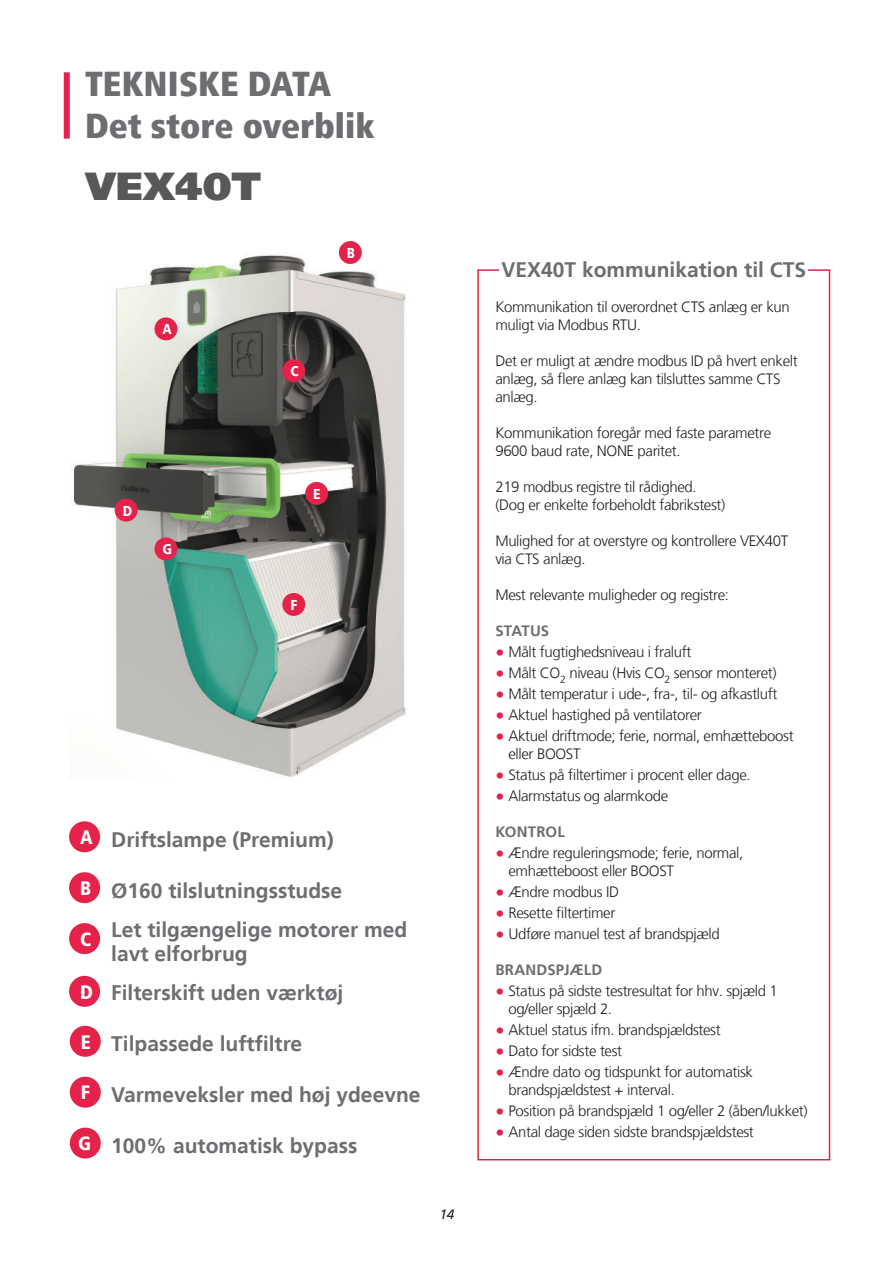
<style>
.page{position:relative;width:893px;height:1263px;background:#fff}
.page>*{position:absolute;margin:0;border:0;box-sizing:border-box;transform-origin:0 0}
.t1{font:900 39px "Frutiger LT";color:#57585a}
.t2{font:900 condensed 34.5px/42px "Frutiger LT";color:#6d6e71}
.t3{font:700 21px/39px "Frutiger LT";color:#6d6e71}
.t4{font:900 condensed 19.35px "Frutiger LT";color:#fff}
.t5{font:300 15px/18px "Frutiger LT";letter-spacing:-.025em;color:#231f20}
.t6{font:700 15px "Frutiger LT";letter-spacing:.01em;color:#6d6e71}
.t7{font:900 condensed 14.25px "Frutiger LT";color:#fff}
.t8{font:italic 13.5px "Frutiger LT";color:#231f20}
.s1{font-size:18px;color:#e5234a}
</style>
<div class="page">
<div style="left:64px;top:72px;width:6px;height:67px;background:#e5234a"></div>
<img style="left:73px;top:252px;width:333px;height:525px">
<div style="left:339px;top:241px;width:23px;height:23px;background:#e5234a;border-radius:50%"></div>
<div style="left:154px;top:317px;width:23px;height:23px;background:#e5234a;border-radius:50%"></div>
<div style="left:282px;top:359px;width:23px;height:23px;background:#e5234a;border-radius:50%"></div>
<div style="left:115px;top:499px;width:23px;height:23px;background:#e5234a;border-radius:50%"></div>
<div style="left:154px;top:537px;width:23px;height:23px;background:#e5234a;border-radius:50%"></div>
<div style="left:305px;top:482px;width:23px;height:23px;background:#e5234a;border-radius:50%"></div>
<div style="left:282px;top:593px;width:23px;height:23px;background:#e5234a;border-radius:50%"></div>
<div style="left:69px;top:872px;width:31px;height:31px;background:#e5234a;border-radius:50%"></div>
<div style="left:69px;top:821px;width:31px;height:31px;background:#e5234a;border-radius:50%"></div>
<div style="left:69px;top:923px;width:31px;height:31px;background:#e5234a;border-radius:50%"></div>
<div style="left:70px;top:1127px;width:31px;height:31px;background:#e5234a;border-radius:50%"></div>
<div style="left:70px;top:1026px;width:31px;height:31px;background:#e5234a;border-radius:50%"></div>
<div style="left:70px;top:1077px;width:31px;height:31px;background:#e5234a;border-radius:50%"></div>
<div style="left:69px;top:976px;width:31px;height:31px;background:#e5234a;border-radius:50%"></div>
<div style="left:477px;top:269px;width:353px;height:891px;border:2px solid #e5234a"></div>
<div style="left:500px;top:261px;width:308px;height:21px;background:#fff"></div>
<h2 class="t2" style="left:85px;top:65px;width:291px">TEKNISKE DATA<br>Det store overblik</h2>
<h1 class="t1" style="left:85px;top:164px;width:178px">VEX40T</h1>
<p class="t7" style="left:163px;top:324px;width:11px">A</p>
<p class="t7" style="left:290px;top:365px;width:10px">C</p>
<p class="t7" style="left:347px;top:247px;width:10px">B</p>
<p class="t7" style="left:123px;top:505px;width:11px">D</p>
<p class="t7" style="left:163px;top:544px;width:11px">G</p>
<p class="t7" style="left:313px;top:488px;width:9px">E</p>
<p class="t7" style="left:290px;top:599px;width:8px">F</p>
<p class="t4" style="left:80px;top:830px;width:14px">A</p>
<p class="t4" style="left:80px;top:880px;width:13px">B</p>
<p class="t4" style="left:80px;top:931px;width:13px">C</p>
<p class="t4" style="left:80px;top:984px;width:14px">D</p>
<p class="t4" style="left:81px;top:1034px;width:12px">E</p>
<p class="t4" style="left:81px;top:1085px;width:11px">F</p>
<p class="t4" style="left:78px;top:1136px;width:14px">G</p>
<h3 class="t3" style="left:111px;top:821px;width:224px">Driftslampe (Premium)</h3>
<h3 class="t3" style="left:111px;top:872px;width:298px">Ø160 tilslutningsstudse<br>Let tilgængelige motorer med</h3>
<h3 class="t3" style="left:111px;top:935px;width:234px">lavt elforbrug<br>Filterskift uden værktøj</h3>
<h3 class="t3" style="left:111px;top:1024px;width:193px">Tilpassede luftfiltre</h3>
<h3 class="t3" style="left:111px;top:1076px;width:311px">Varmeveksler med høj ydeevne</h3>
<h3 class="t3" style="left:111px;top:1127px;width:248px">100% automatisk bypass</h3>
<p class="t8" style="left:440px;top:1206px;width:16px">14</p>
<h3 class="t3" style="left:501px;top:251px;width:306px">VEX40T kommunikation til CTS</h3>
<p class="t5" style="left:495px;top:298px;width:296px">Kommunikation til overordnet CTS anlæg er kun muligt via Modbus RTU.</p>
<p class="t5" style="left:495px;top:353px;width:304px">Det er muligt at ændre modbus ID på hvert enkelt anlæg, så flere anlæg kan tilsluttes samme CTS anlæg.</p>
<p class="t5" style="left:495px;top:424px;width:277px">Kommunikation foregår med faste parametre<br>9600 baud rate, NONE paritet.</p>
<p class="t5" style="left:495px;top:479px;width:231px">219 modbus registre til rådighed. (Dog er enkelte forbeholdt fabrikstest)</p>
<p class="t5" style="left:495px;top:533px;width:294px">Mulighed for at overstyre og kontrollere VEX40T via CTS anlæg.</p>
<p class="t5" style="left:495px;top:586px;width:235px">Mest relevante muligheder og registre:</p>
<p class="t6" style="left:495px;top:624px;width:55px">STATUS</p>
<p class="t5" style="left:495px;top:644px;width:198px"><span class="s1">•</span> Målt fugtighedsniveau i fraluft</p>
<p class="t5" style="left:495px;top:665px;width:283px"><span class="s1">•</span> Målt CO<sub>2</sub> niveau (Hvis CO<sub>2</sub> sensor monteret)</p>
<p class="t5" style="left:495px;top:686px;width:284px"><span class="s1">•</span> Målt temperatur i ude-, fra-, til- og afkastluft</p>
<p class="t5" style="left:495px;top:707px;width:208px"><span class="s1">•</span> Aktuel hastighed på ventilatorer</p>
<p class="t5" style="left:508px;top:728px;width:287px;text-indent:-13px"><span class="s1">•</span> Aktuel driftmode; ferie, normal, emhætteboost eller BOOST</p>
<p class="t5" style="left:495px;top:766px;width:257px"><span class="s1">•</span> Status på filtertimer i procent eller dage.</p>
<p class="t5" style="left:495px;top:788px;width:174px"><span class="s1">•</span> Alarmstatus og alarmkode</p>
<p class="t6" style="left:495px;top:825px;width:71px">KONTROL</p>
<p class="t5" style="left:508px;top:845px;width:236px;text-indent:-13px"><span class="s1">•</span> Ændre reguleringsmode; ferie, normal, emhætteboost eller BOOST</p>
<p class="t5" style="left:495px;top:884px;width:125px"><span class="s1">•</span> Ændre modbus ID</p>
<p class="t5" style="left:495px;top:904px;width:122px"><span class="s1">•</span> Resette filtertimer</p>
<p class="t5" style="left:495px;top:926px;width:226px"><span class="s1">•</span> Udføre manuel test af brandspjæld</p>
<p class="t6" style="left:495px;top:963px;width:108px">BRANDSPJÆLD</p>
<p class="t5" style="left:508px;top:983px;width:271px;text-indent:-13px"><span class="s1">•</span> Status på sidste testresultat for hhv. spjæld 1 og/eller spjæld 2.</p>
<p class="t5" style="left:495px;top:1022px;width:227px"><span class="s1">•</span> Aktuel status ifm. brandspjældstest</p>
<p class="t5" style="left:495px;top:1043px;width:128px"><span class="s1">•</span> Dato for sidste test</p>
<p class="t5" style="left:508px;top:1064px;width:246px;text-indent:-13px"><span class="s1">•</span> Ændre dato og tidspunkt for automatisk brandspjældstest + interval.</p>
<p class="t5" style="left:495px;top:1102px;width:314px"><span class="s1">•</span> Position på brandspjæld 1 og/eller 2 (åben/lukket)</p>
<p class="t5" style="left:495px;top:1124px;width:260px"><span class="s1">•</span> Antal dage siden sidste brandspjældstest</p>
</div>
